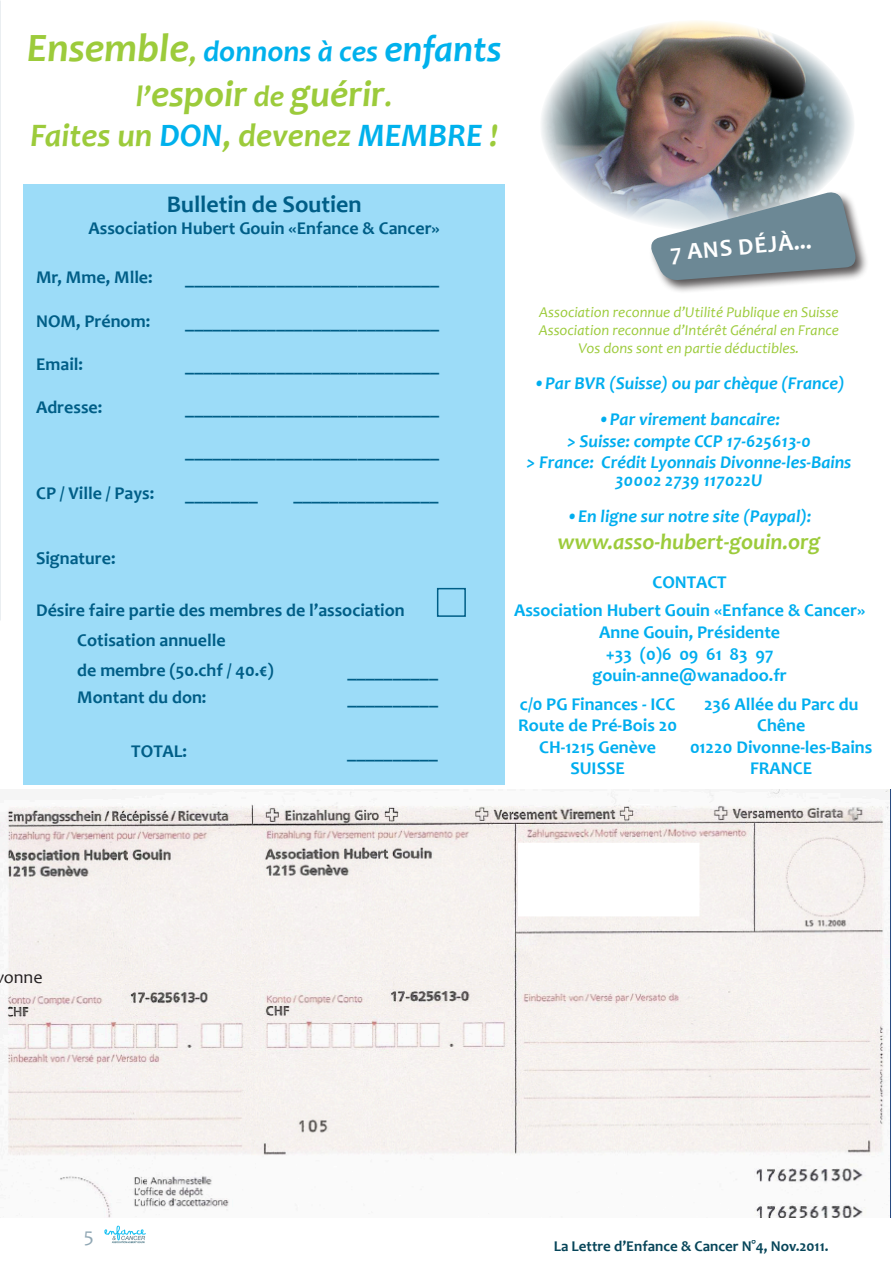
<style>
.page{position:relative;width:893px;height:1263px;background:#fff}
.page>*{position:absolute;margin:0;border:0;box-sizing:border-box;transform-origin:0 0}
.t1{font:italic 700 37.5px "Candara";color:#9ccb3b}
.t2{font:italic 700 33px "Candara";color:#9ccb3b}
.t3{font:italic 700 30px "Candara";color:#00b1ec}
.t4{font:700 24px "Candara";color:#005e87}
.Texte_Courant{font:700 23.85px "Candara";color:#fff}
.t5{font:italic 700 22.5px "Candara";color:#9ccb3b}
.pagination{font:20.4px "Candara";color:#90a7b4}
.t6{font:700 18px "Candara";color:#005e87}
.t7{font:700 18px/21.6px "Candara";color:#00aeef;text-align:center}
.t8{font:italic 700 18px "Candara";color:#00aeef}
.t9{font:18px "Candara";color:#231f20}
.t10{font:italic 15px "Candara";color:#9ccb3b}
.Texte_Courant-2{font:700 15px "Candara";color:#074559}
.s1{font-size:40.5px;color:#9ccb3b}
.s2{color:#9ccb3b}
.s3{font-size:37.5px}
.s4{font-size:30px}
.s5{color:#00b1ec}
</style>
<div class="page">
<div style="left:23px;top:184px;width:482px;height:600px;background:#9cdcf8"></div>
<div style="left:437px;top:588px;width:29px;height:29px;border:2px solid #005e87"></div>
<svg style="left:104px;top:1226px;width:42px;height:17px"></svg>
<img style="left:0;top:790px;width:891px;height:427px">
<img style="left:541px;top:21px;width:313px;height:201px">
<div style="left:649px;top:191px;width:221px;height:103px;background:#231f20;opacity:.75"></div>
<svg style="left:647px;top:190px;width:211px;height:91px;background:#899ca6"></svg>
<p class="t3" style="left:27px;top:33px;width:476px"><span class="s1">Ensemble</span><span class="s2">,</span> donnons à ces <span class="s3">enfants</span></p>
<p class="t1" style="left:136px;top:72px;width:258px"><span class="s4">l’</span>espoir <span class="s4">de</span> guérir<span class="s4">.</span></p>
<p class="t2" style="left:30px;top:115px;width:469px">Faites un <span class="s5">DON</span>, devenez <span class="s5">MEMBRE</span> !</p>
<p class="t4" style="left:167px;top:190px;width:196px">Bulletin de Soutien</p>
<p class="t6" style="left:89px;top:217px;width:353px">Association Hubert Gouin «Enfance &amp; Cancer»</p>
<p class="t6" style="left:36px;top:267px;width:118px">Mr, Mme, Mlle:</p>
<p class="t6" style="left:36px;top:310px;width:116px">NOM, Prénom:</p>
<p class="t6" style="left:36px;top:353px;width:48px">Email:</p>
<p class="t6" style="left:36px;top:396px;width:68px">Adresse:</p>
<p class="t6" style="left:36px;top:483px;width:120px">CP / Ville / Pays:</p>
<p class="t6" style="left:185px;top:267px;width:256px">____________________________</p>
<p class="t6" style="left:185px;top:310px;width:256px">____________________________</p>
<p class="t6" style="left:185px;top:353px;width:256px">____________________________</p>
<p class="t6" style="left:185px;top:396px;width:256px">____________________________</p>
<p class="t6" style="left:185px;top:440px;width:256px">____________________________</p>
<p class="t6" style="left:185px;top:483px;width:74px">________</p>
<p class="t6" style="left:293px;top:483px;width:147px">________________</p>
<p class="t6" style="left:36px;top:548px;width:81px">Signature:</p>
<p class="t6" style="left:36px;top:599px;width:370px">Désire faire partie des membres de l’association</p>
<p class="t6" style="left:77px;top:629px;width:150px">Cotisation annuelle</p>
<p class="t6" style="left:77px;top:659px;width:198px">de membre (50.chf / 40.€)</p>
<p class="t6" style="left:347px;top:659px;width:92px">__________</p>
<p class="t6" style="left:77px;top:686px;width:131px">Montant du don:</p>
<p class="t6" style="left:347px;top:686px;width:92px">__________</p>
<p class="t6" style="left:131px;top:740px;width:57px">TOTAL:</p>
<p class="t6" style="left:347px;top:740px;width:92px">__________</p>
<p class="Texte_Courant" style="left:669px;top:239px;width:143px;rotate:-5deg">7 ANS DÉJÀ...</p>
<p class="t10" style="left:539px;top:303px;width:301px">Association reconnue d’Utilité Publique en Suisse</p>
<p class="t10" style="left:539px;top:321px;width:302px">Association reconnue d’Intérêt Général en France</p>
<p class="t10" style="left:578px;top:339px;width:222px">Vos dons sont en partie déductibles.</p>
<p class="t8" style="left:533px;top:372px;width:313px">•Par BVR (Suisse) ou par chèque (France)</p>
<p class="t8" style="left:598px;top:408px;width:184px">•Par virement bancaire:</p>
<p class="t8" style="left:567px;top:430px;width:246px">&gt; Suisse: compte CCP 17-625613-0</p>
<p class="t8" style="left:526px;top:452px;width:327px">&gt; France: Crédit Lyonnais Divonne-les-Bains</p>
<p class="t8" style="left:615px;top:470px;width:149px">30002 2739 117022U</p>
<p class="t8" style="left:566px;top:506px;width:247px">•En ligne sur notre site (Paypal):</p>
<p class="t5" style="left:557px;top:529px;width:264px">www.asso-hubert-gouin.org</p>
<p class="t7" style="left:652px;top:571px;width:76px">CONTACT</p>
<p class="t7" style="left:514px;top:600px;width:353px">Association Hubert Gouin «Enfance &amp; Cancer»</p>
<p class="t7" style="left:599px;top:621px;width:183px">Anne Gouin, Présidente</p>
<p class="t7" style="left:606px;top:643px;width:169px">+33 (0)6 09 61 83 97</p>
<p class="t7" style="left:592px;top:665px;width:196px">gouin-anne@wanadoo.fr</p>
<p class="t7" style="left:520px;top:693px;width:157px">c/0 PG Finances - ICC</p>
<p class="t7" style="left:518px;top:714px;width:160px">Route de Pré-Bois 20</p>
<p class="t7" style="left:539px;top:736px;width:118px">CH-1215 Genève</p>
<p class="t7" style="left:570px;top:758px;width:56px">SUISSE</p>
<p class="t7" style="left:704px;top:693px;width:156px">236 Allée du Parc du<br>Chêne</p>
<p class="t7" style="left:690px;top:736px;width:184px">01220 Divonne-les-Bains</p>
<p class="t7" style="left:750px;top:758px;width:64px">FRANCE</p>
<p class="t9" style="left:4px;top:966px;width:40px">onne</p>
<p class="pagination" style="left:84px;top:1223px;width:12px">5</p>
<p class="Texte_Courant-2" style="left:554px;top:1237px;width:276px">La Lettre d’Enfance &amp; Cancer N°4, Nov.2011.</p>
</div>
